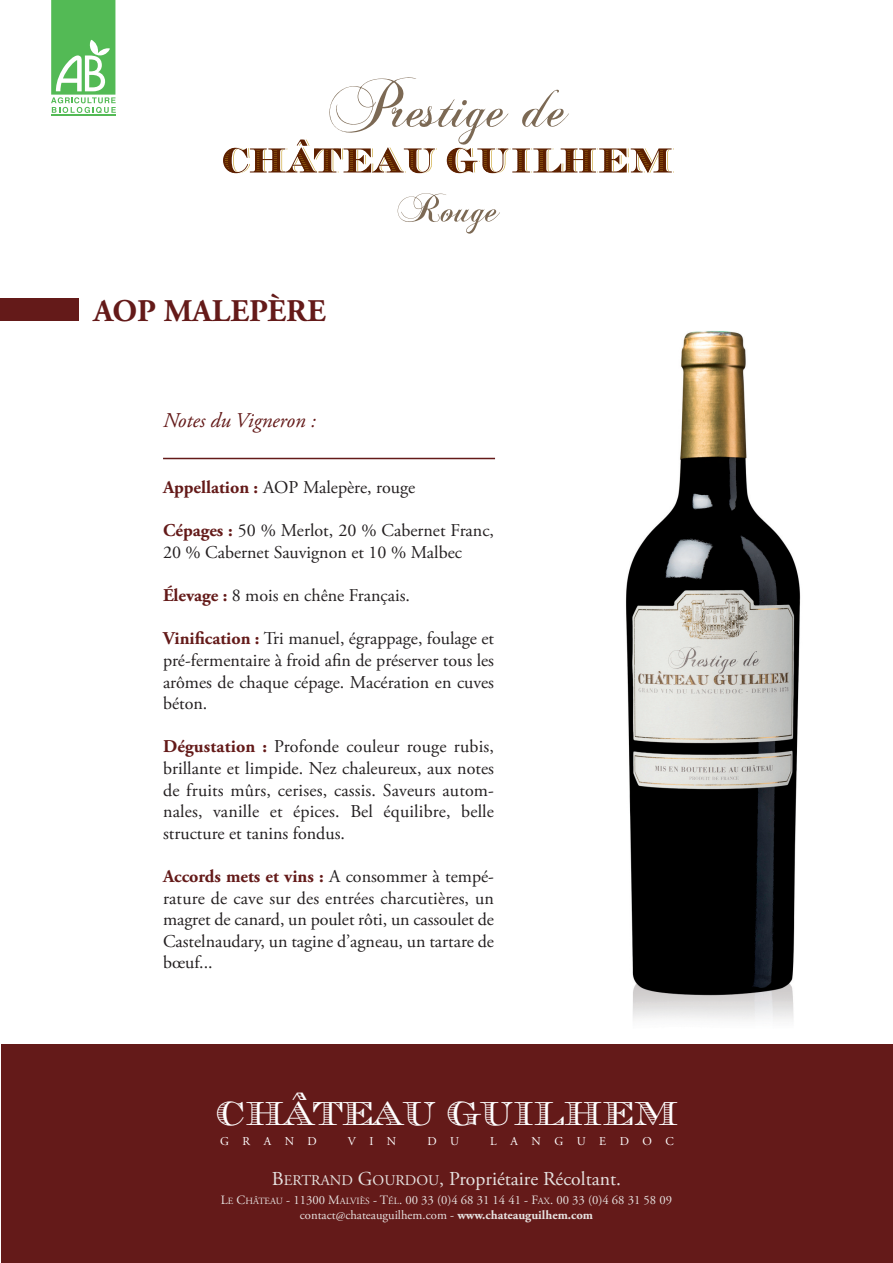
<style>
.page{position:relative;width:893px;height:1263px;background:#fff}
.page>*{position:absolute;margin:0;border:0;box-sizing:border-box;transform-origin:0 0}
.t1{font:40.95px "Chevalier Ini D";color:#fff}
.t2{font:700 31.5px "Adobe Garamond Pro";color:#641a19}
.t3{font:italic 21px "Adobe Garamond Pro";color:#641a19}
.t4{font:19.65px "Adobe Garamond Pro";color:#e6e2e0}
.t5{font:18px/21.6px "Adobe Garamond Pro";color:#231f20;text-align:justify}
.t6{font:12.6px/15.1px "Adobe Garamond Pro";color:#e6e2e0;text-align:center}
.t7{font:12px "Adobe Garamond Pro";letter-spacing:1.135em;color:#fff}
.s1{font-weight:700;color:#641a19}
.s2{font-size:14.85px}
.s3{font-size:9.45px}
.s4{font-weight:700}
</style>
<div class="page">
<img style="left:626px;top:331px;width:175px;height:689px">
<hr style="left:163px;top:458px;width:332px;height:1px;background:#641a19">
<div style="left:1px;top:1044px;width:892px;height:219px;background:#641a19"></div>
<div style="left:0;top:298px;width:78px;height:22px;background:#641a19"></div>
<svg style="left:223px;top:77px;width:451px;height:96px"></svg>
<svg style="left:398px;top:193px;width:102px;height:41px"></svg>
<hr style="left:51px;top:114px;width:65px;height:2px;background:#53ba55">
<svg style="left:51px;top:0;width:65px;height:113px"></svg>
<h2 class="t2" style="left:93px;top:298px;width:234px">AOP MALEPÈRE</h2>
<p class="t3" style="left:163px;top:412px;width:155px">Notes du Vigneron :</p>
<p class="t5" style="left:163px;top:478px;width:254px"><span class="s1">Appellation :</span> aoP Malepère, rouge</p>
<p class="t5" style="left:163px;top:521px;width:332px"><span class="s1">Cépages :</span> 50 % Merlot, 20 % cabernet Franc,<br>20 % cabernet sauvignon et 10 % Malbec</p>
<p class="t5" style="left:163px;top:586px;width:248px"><span class="s1">Élevage :</span> 8 mois en chêne Français.</p>
<p class="t5" style="left:163px;top:629px;width:332px"><span class="s1">Vinification :</span> tri manuel, égrappage, foulage et pré-fermentaire à froid afin de préserver tous les arômes de chaque cépage. Macération en cuves béton.</p>
<p class="t5" style="left:163px;top:737px;width:332px"><span class="s1">Dégustation :</span> Profonde couleur rouge rubis, brillante et limpide. nez chaleureux, aux notes de fruits mûrs, cerises, cassis. saveurs autom&shy;nales, vanille et épices. Bel équilibre, belle structure et tanins fondus.</p>
<p class="t5" style="left:163px;top:867px;width:333px"><span class="s1">Accords mets et vins :</span> a consommer à tempé&shy;rature de cave sur des entrées charcutières, un magret de canard, un poulet rôti, un cassoulet de castelnaudary, un tagine d’agneau, un tartare de bœuf...</p>
<h1 class="t1" style="left:216px;top:1097px;width:464px">château guilhem</h1>
<p class="t7" style="left:220px;top:1136px;width:98px">grand</p>
<p class="t7" style="left:348px;top:1136px;width:50px">vin</p>
<p class="t7" style="left:427px;top:1136px;width:33px">d u</p>
<p class="t7" style="left:490px;top:1136px;width:185px">languedoc</p>
<p class="t4" style="left:272px;top:1171px;width:351px">B<span class="s2">ertrand</span> g<span class="s2">ourdou</span>, Propriétaire récoltant.</p>
<p class="t6" style="left:221px;top:1193px;width:453px">l<span class="s3">e</span> c<span class="s3">hâteau</span> - 11300 M<span class="s3">alviès</span> - t<span class="s3">él</span>. 00 33 (0)4 68 31 14 41 - F<span class="s3">ax</span>. 00 33 (0)4 68 31 58 09 contact@chateauguilhem.com - <span class="s4">www.chateauguilhem.com</span></p>
</div>
